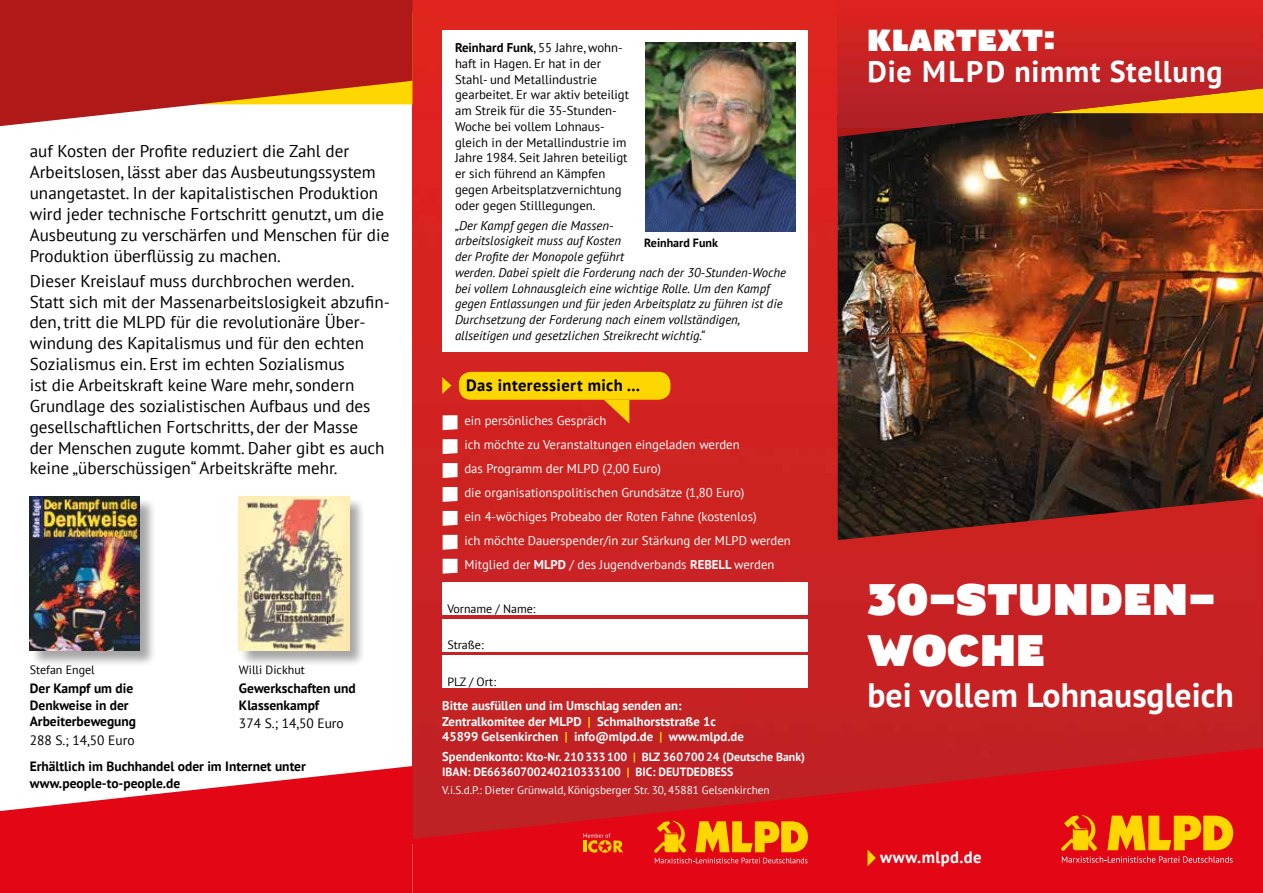
<style>
.page{position:relative;width:1263px;height:893px;background:#fff}
.page>*{position:absolute;margin:0;border:0;box-sizing:border-box;transform-origin:0 0}
.t1{font:43.5px/51px "Shire Derbyshire";letter-spacing:.025em;color:#fff}
.t2{font:700 33.75px "PT Sans";color:#fff}
.t3{font:700 30px "PT Sans";letter-spacing:.025em;color:#fff}
.t4{font:30px "Shire Derbyshire";letter-spacing:.025em;color:#fff}
.t5{font:17.1px/20.9px "PT Sans";color:#000}
.t6{font:700 16.5px "PT Sans";letter-spacing:.025em;color:#000}
.t7{font:700 16.5px "PT Sans";letter-spacing:.025em;color:#fff}
.t8{font:700 13.5px/16.5px "PT Sans";color:#000}
.t9{font:13.5px "PT Sans";color:#000}
.t10{font:italic 12.75px/15.8px "PT Sans";color:#000}
.t11{font:12.75px/15.8px "PT Sans";color:#000}
.t12{font:12.75px/24px "PT Sans";color:#fff}
.t13{font:700 12.75px/15.3px "PT Sans";color:#fff}
.t14{font:12px "PT Sans";color:#000}
.t15{font:700 12px "PT Sans";color:#fff}
.t16{font:700 12px "PT Sans";color:#000}
.t17{font:700 11.85px "PT Sans";color:#fff}
.t18{font:11.25px "PT Sans";color:#fff}
.s1{font-weight:700}
.s2{color:#ffd700}
.s3{font-size:12.75px}
.s4{font-size:11.85px;color:#ffd700}
</style>
<div class="page">
<img style="left:412px;top:0;width:851px;height:748px">
<img style="left:838px;top:137px;width:425px;height:403px">
<svg style="left:0;top:0;width:412px;height:126px;background:#bd3f33"></svg>
<svg style="left:0;top:766px;width:412px;height:127px;fill:#e30614"></svg>
<svg style="left:412px;top:748px;width:851px;height:145px;background:#d60f1a"></svg>
<svg style="left:443px;top:415px;width:14px;height:15px"></svg>
<svg style="left:443px;top:439px;width:14px;height:15px"></svg>
<svg style="left:443px;top:463px;width:14px;height:15px"></svg>
<svg style="left:443px;top:487px;width:14px;height:15px"></svg>
<svg style="left:443px;top:511px;width:14px;height:15px"></svg>
<svg style="left:443px;top:535px;width:14px;height:15px"></svg>
<svg style="left:443px;top:559px;width:14px;height:15px"></svg>
<div style="left:442px;top:582px;width:366px;height:33px;background:#fff"></div>
<div style="left:442px;top:619px;width:366px;height:32px;background:#fff"></div>
<div style="left:442px;top:655px;width:366px;height:33px;background:#fff"></div>
<svg style="left:838px;top:128px;width:425px;height:9px;background:#3f1b12"></svg>
<img style="left:838px;top:0;width:425px;height:128px">
<svg style="left:867px;top:850px;width:9px;height:16px"></svg>
<svg style="left:1061px;top:815px;width:172px;height:48px;background:#f06813"></svg>
<svg style="left:583px;top:833px;width:40px;height:20px"></svg>
<svg style="left:654px;top:821px;width:154px;height:42px;background:#f06a12"></svg>
<svg style="left:604px;top:400px;width:25px;height:24px"></svg>
<div style="left:459px;top:372px;width:211px;height:28px;background:#ffd700;border-radius:12px"></div>
<svg style="left:442px;top:377px;width:9px;height:17px"></svg>
<div style="left:442px;top:30px;width:366px;height:321px;background:#fff"></div>
<img style="left:645px;top:43px;width:150px;height:188px">
<div style="left:30px;top:497px;width:126px;height:170px;background:#000;opacity:.35"></div>
<img style="left:30px;top:497px;width:110px;height:153px">
<div style="left:239px;top:497px;width:127px;height:170px;background:#000;opacity:.35"></div>
<img style="left:239px;top:497px;width:110px;height:153px">
<p class="t5" style="left:30px;top:141px;width:361px">auf Kosten der Profite reduziert die Zahl der Arbeitslosen, lässt aber das Ausbeutungssystem unangetastet. In der kapitalistischen Produktion wird jeder technische Fortschritt genutzt, um die Ausbeutung zu verschärfen und Menschen für die Produktion überflüssig zu machen.</p>
<p class="t5" style="left:30px;top:270px;width:362px">Dieser Kreislauf muss durchbrochen werden.<br>Statt sich mit der Massenarbeitslosigkeit abzufin&shy;den, tritt die MLPD für die revolutionäre Über&shy;windung des Kapitalismus und für den echten Sozialismus ein. Erst im echten Sozialismus<br>ist die Arbeitskraft keine Ware mehr, sondern Grundlage des sozialistischen Aufbaus und des gesellschaftlichen Fortschritts, der der Masse<br>der Menschen zugute kommt. Daher gibt es auch keine „überschüssigen“ Arbeitskräfte mehr.</p>
<p class="t14" style="left:30px;top:663px;width:66px">Stefan Engel</p>
<p class="t8" style="left:30px;top:680px;width:108px">Der Kampf um die<br>Denkweise in der<br>Arbeiterbewegung</p>
<p class="t9" style="left:30px;top:731px;width:106px">288 S.; 14,50 Euro</p>
<p class="t8" style="left:30px;top:758px;width:278px">Erhältlich im Buchhandel oder im Internet unter www.people-to-people.de</p>
<p class="t14" style="left:239px;top:663px;width:67px">Willi Dickhut</p>
<p class="t8" style="left:239px;top:680px;width:118px">Gewerkschaften und<br>Klassenkampf</p>
<p class="t9" style="left:239px;top:715px;width:106px">374 S.; 14,50 Euro</p>
<p class="t11" style="left:455px;top:39px;width:176px"><span class="s1">Reinhard Funk</span>, 55 Jahre, wohn&shy;haft in Hagen. Er hat in der<br>Stahl- und Metallindustrie gearbeitet. Er war aktiv beteiligt am Streik für die 35-Stunden-<br>Woche bei vollem Lohnaus&shy;gleich in der Metallindustrie im<br>Jahre 1984. Seit Jahren beteiligt er sich führend an Kämpfen gegen Arbeitsplatzvernichtung oder gegen Stilllegungen.</p>
<p class="t10" style="left:455px;top:217px;width:333px">„Der Kampf gegen die Massen-<br>arbeitslosigkeit muss auf Kosten<br>der Profite der Monopole geführt<br>werden. Dabei spielt die Forderung nach der 30-Stunden-Woche bei vollem Lohnausgleich eine wichtige Rolle. Um den Kampf gegen Entlassungen und für jeden Arbeitsplatz zu führen ist die Durchsetzung der Forderung nach einem vollständigen, allseitigen und gesetzlichen Streikrecht wichtig.“</p>
<p class="t16" style="left:644px;top:235px;width:75px">Reinhard Funk</p>
<p class="t6" style="left:466px;top:374px;width:175px">Das interessiert mich …</p>
<p class="t12" style="left:464px;top:408px;width:328px">ein persönliches Gespräch<br>ich möchte zu Veranstaltungen eingeladen werden<br>das Programm der MLPD (2,00 Euro)<br>die organisationspolitischen Grundsätze (1,80 Euro)<br>ein 4-wöchiges Probeabo der Roten Fahne (kostenlos)<br>ich möchte Dauerspender/in zur Stärkung der MLPD werden Mitglied der <span class="s1">MLPD</span> / des Jugendverbands <span class="s1">REBELL</span> werden</p>
<p class="t14" style="left:447px;top:601px;width:90px">Vorname / Name:</p>
<p class="t14" style="left:447px;top:637px;width:38px">Straße:</p>
<p class="t14" style="left:447px;top:674px;width:50px">PLZ / Ort:</p>
<p class="t13" style="left:442px;top:698px;width:303px">Bitte ausfüllen und im Umschlag senden an:<br>Zentralkomitee der MLPD <span class="s2">|</span> Schmalhorststraße 1c<br>45899 Gelsenkirchen <span class="s2">|</span> info@mlpd.de <span class="s2">|</span> www.mlpd.de</p>
<p class="t17" style="left:442px;top:748px;width:364px"><span class="s3">Spendenkonto:</span> Kto-Nr. 210333100 <span class="s2">|</span> BLZ 36070024 (Deutsche Bank)</p>
<p class="t15" style="left:442px;top:764px;width:292px">IBAN: DE66360700240210333100 <span class="s4">|</span> BIC: DEUTDEDBESS</p>
<p class="t18" style="left:442px;top:782px;width:329px">V.i.S.d.P.: Dieter Grünwald, Königsberger Str. 30, 45881 Gelsenkirchen</p>
<h3 class="t4" style="left:867px;top:23px;width:189px">KLARTEXT:</h3>
<h3 class="t3" style="left:867px;top:52px;width:76px">Die mlpd</h3>
<h3 class="t3" style="left:1014px;top:52px;width:210px">nimmt Stellung</h3>
<h1 class="t1" style="left:867px;top:575px;width:349px">30-STUNDEN-<br>WOCHE</h1>
<h2 class="t2" style="left:867px;top:673px;width:368px">bei vollem Lohnausgleich</h2>
<p class="t7" style="left:880px;top:847px;width:103px">www.mlpd.de</p>
</div>
